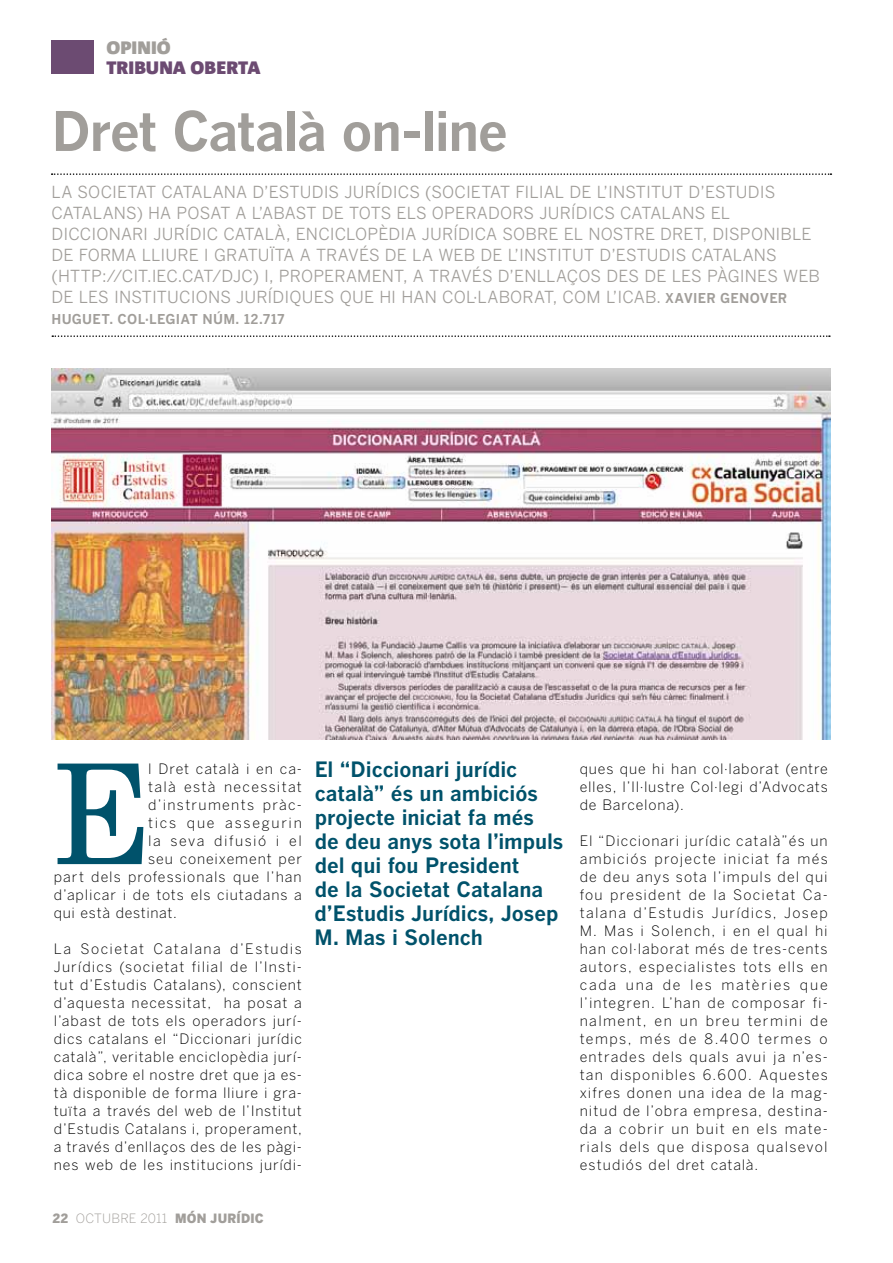
<style>
.page{position:relative;width:893px;height:1263px;background:#fff}
.page>*{position:absolute;margin:0;border:0;box-sizing:border-box;transform-origin:0 0}
.t1{font:136.05px "Nimrod";color:#00526b}
.t2{font:700 54px "Benton Gothic";letter-spacing:-.03em;color:#a19e9a}
.t3{font:700 21px/24px "Benton Gothic";letter-spacing:-.005em;color:#00526b}
.t4{font:900 18px "Corpid";color:#6c4b72}
.t5{font:900 18px "Corpid";color:#a19e9a}
.t6{font:16.5px/21px "Benton Gothic";letter-spacing:.005em;color:#a19e9a}
.t7{font:300 14.25px/18px "Benton Gothic";letter-spacing:.065em;color:#000;text-align:justify}
.t8{font:300 14.25px "Benton Gothic";letter-spacing:.09em;color:#000}
.t9{font:300 14.25px "Benton Gothic";letter-spacing:.12em;color:#000}
.t10{font:300 14.25px "Benton Gothic";letter-spacing:.1em;color:#000}
.t11{font:300 14.25px "Benton Gothic";letter-spacing:.045em;color:#000}
.t12{font:700 13.5px "Benton Gothic";letter-spacing:.02em;color:#a19e9a}
.t13{font:900 12.75px "Benton Gothic";letter-spacing:.02em;color:#a19e9a}
.s1{font-weight:700;font-size:13.5px}
.s2{font-weight:300}
</style>
<div class="page">
<div style="left:51px;top:41px;width:43px;height:33px;background:#6c4b72"></div>
<svg style="left:52px;top:173px;width:779px;height:2px"></svg>
<svg style="left:52px;top:335px;width:778px;height:2px"></svg>
<img style="left:51px;top:368px;width:780px;height:371px">
<p class="t5" style="left:107px;top:36px;width:66px">OPINIÓ</p>
<p class="t4" style="left:107px;top:56px;width:155px">TRIBUNA OBERTA</p>
<h2 class="t2" style="left:52px;top:98px;width:458px">Dret Català on-line</h2>
<p class="t6" style="left:51px;top:181px;width:770px">LA SOCIETAT CATALANA D’ESTUDIS JURÍDICS (SOCIETAT FILIAL DE L’INSTITUT D’ESTUDIS CATALANS) HA POSAT A L’ABAST DE TOTS ELS OPERADORS JURÍDICS CATALANS EL DICCIONARI JURÍDIC CATALÀ, ENCICLOPÈDIA JURÍDICA SOBRE EL NOSTRE DRET, DISPONIBLE DE FORMA LLIURE I GRATUÏTA A TRAVÉS DE LA WEB DE L’INSTITUT D’ESTUDIS CATALANS (HTTP://CIT.IEC.CAT/DJC) I, PROPERAMENT, A TRAVÉS D’ENLLAÇOS DES DE LES PÀGINES WEB DE LES INSTITUCIONS JURÍDIQUES QUE HI HAN COL·LABORAT, COM L’ICAB. <span class="s1">XAVIER GENOVER</span></p>
<p class="t12" style="left:51px;top:311px;width:235px">HUGUET. COL·LEGIAT NÚM. 12.717</p>
<h1 class="t1" style="left:54px;top:733px;width:99px">E</h1>
<p class="t7" style="left:148px;top:760px;width:155px">l Dret català i en ca-</p>
<p class="t8" style="left:148px;top:778px;width:155px">talà està necessitat</p>
<p class="t8" style="left:148px;top:796px;width:155px">d’instruments pràc-</p>
<p class="t9" style="left:148px;top:814px;width:155px">tics que assegurin</p>
<p class="t10" style="left:148px;top:832px;width:155px">la seva difusió i el</p>
<p class="t7" style="left:148px;top:850px;width:155px">seu coneixement per</p>
<p class="t7" style="left:54px;top:868px;width:249px">part dels professionals que l’han</p>
<p class="t7" style="left:54px;top:886px;width:250px">d’aplicar i de tots els ciutadans a</p>
<p class="t11" style="left:54px;top:904px;width:125px">qui està destinat.</p>
<p class="t7" style="left:54px;top:940px;width:250px">La Societat Catalana d’Estudis Jurídics (societat filial de l’Insti&shy;tut d’Estudis Catalans), conscient d’aquesta necessitat, ha posat a l’abast de tots els operadors jurí&shy;dics catalans el “Diccionari jurídic català”, veritable enciclopèdia jurí&shy;dica sobre el nostre dret que ja es&shy;tà disponible de forma lliure i gra&shy;tuïta a través del web de l’Institut d’Estudis Catalans i, properament, a través d’enllaços des de les pàgi&shy;nes web de les institucions jurídi-</p>
<h3 class="t3" style="left:315px;top:757px;width:250px">El “Diccionari jurídic català” és un ambiciós projecte iniciat fa més<br>de deu anys sota l’impuls del qui fou President<br>de la Societat Catalana d’Estudis Jurídics, Josep<br>M. Mas i Solench</h3>
<p class="t13" style="left:53px;top:1210px;width:213px">22 <span class="s2">OCTUBRE 2011</span> MÓN JURÍDIC</p>
<p class="t7" style="left:580px;top:760px;width:250px">ques que hi han col·laborat (entre elles, l’Il·lustre Col·legi d’Advocats de Barcelona).</p>
<p class="t7" style="left:580px;top:832px;width:250px">El “Diccionari jurídic català”és un ambiciós projecte iniciat fa més de deu anys sota l’impuls del qui fou president de la Societat Ca&shy;talana d’Estudis Jurídics, Josep M. Mas i Solench, i en el qual hi han col·laborat més de tres-cents autors, especialistes tots ells en cada una de les matèries que l’integren. L’han de composar fi&shy;nalment, en un breu termini de temps, més de 8.400 termes o entrades dels quals avui ja n’es&shy;tan disponibles 6.600. Aquestes xifres donen una idea de la mag&shy;nitud de l’obra empresa, destina&shy;da a cobrir un buit en els mate&shy;rials dels que disposa qualsevol estudiós del dret català.</p>
</div>
